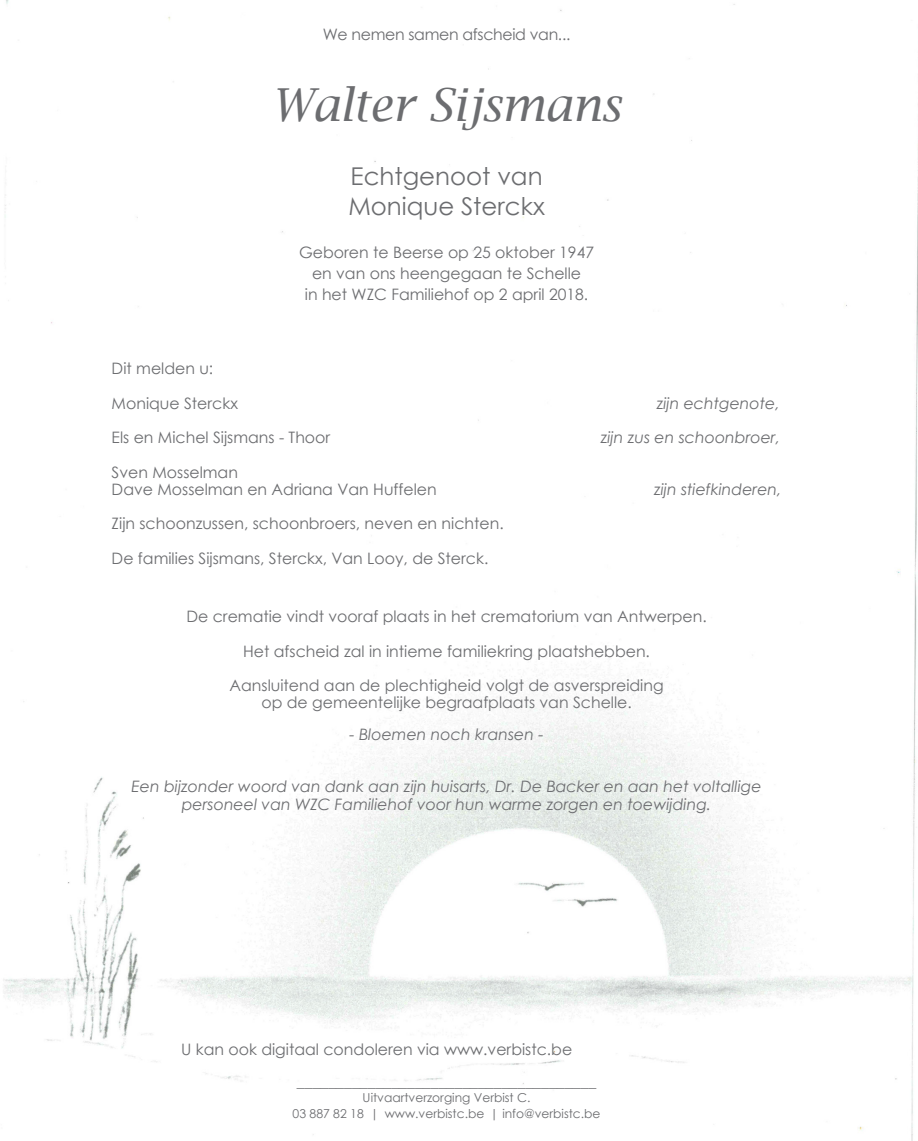
<style>
.page{position:relative;width:918px;height:1141px;background:#fff}
.page>*{position:absolute;margin:0;border:0;box-sizing:border-box;transform-origin:0 0}
.t1{font:italic 45.5px "Lucida Bright";color:#6c6d70}
.t2{font:24.5px "Century Gothic";color:#6c6d70}
.Familie{font:15.75px/21px "Century Gothic";color:#6c6d70;text-align:center}
.Familie-2{font:italic 15.75px/18.9px "Century Gothic";color:#6c6d70;text-align:center}
.Familie-3{font:15.75px "Century Gothic";letter-spacing:-.02em;color:#6c6d70}
.t3{font:12.25px "Century Gothic";color:#6c6d70}
</style>
<div class="page">
<img style="left:3px;top:0;width:915px;height:1141px">
<p class="Familie-3" style="left:323px;top:23px;width:249px">We nemen samen afscheid van...</p>
<p class="t1" style="left:272px;top:79px;width:350px">Walter Sijsmans</p>
<p class="t2" style="left:350px;top:159px;width:194px">Echtgenoot van</p>
<p class="t2" style="left:348px;top:189px;width:198px">Monique Sterckx</p>
<p class="Familie" style="left:299px;top:242px;width:296px">Geboren te Beerse op 25 oktober 1947 en van ons heengegaan te Schelle<br>in het WZC Familiehof op 2 april 2018.</p>
<p class="Familie" style="left:112px;top:358px;width:103px">Dit melden u:</p>
<p class="Familie" style="left:112px;top:392px;width:128px">Monique Sterckx</p>
<p class="Familie-2" style="left:656px;top:393px;width:125px">zijn echtgenote,</p>
<p class="Familie" style="left:112px;top:427px;width:220px">Els en Michel Sijsmans - Thoor</p>
<p class="Familie-2" style="left:601px;top:428px;width:181px">zijn zus en schoonbroer,</p>
<p class="Familie" style="left:112px;top:461px;width:128px">Sven Mosselman</p>
<p class="Familie" style="left:112px;top:478px;width:326px">Dave Mosselman en Adriana Van Huffelen</p>
<p class="Familie-2" style="left:654px;top:480px;width:129px">zijn stiefkinderen,</p>
<p class="Familie" style="left:112px;top:513px;width:393px">Zijn schoonzussen, schoonbroers, neven en nichten.</p>
<p class="Familie" style="left:112px;top:547px;width:378px">De families Sijsmans, Sterckx, Van Looy, de Sterck.</p>
<p class="Familie" style="left:186px;top:606px;width:522px">De crematie vindt vooraf plaats in het crematorium van Antwerpen.</p>
<p class="Familie" style="left:243px;top:640px;width:408px">Het afscheid zal in intieme familiekring plaatshebben.</p>
<p class="Familie" style="left:229px;top:675px;width:435px">Aansluitend aan de plechtigheid volgt de asverspreiding</p>
<p class="Familie" style="left:261px;top:692px;width:372px">op de gemeentelijke begraafplaats van Schelle.</p>
<p class="Familie-2" style="left:349px;top:725px;width:195px">- Bloemen noch kransen -</p>
<p class="Familie-2" style="left:131px;top:776px;width:632px">Een bijzonder woord van dank aan zijn huisarts, Dr. De Backer en aan het voltallige personeel van WZC Familiehof voor hun warme zorgen en toewijding.</p>
<p class="Familie" style="left:181px;top:1039px;width:393px">U kan ook digitaal condoleren via www.verbistc.be</p>
<p class="Familie" style="left:297px;top:1070px;width:301px">______________________________________</p>
<p class="t3" style="left:363px;top:1089px;width:169px">Uitvaartverzorging Verbist C.</p>
<p class="t3" style="left:292px;top:1105px;width:309px">03 887 82 18 | www.verbistc.be | info@verbistc.be</p>
</div>
